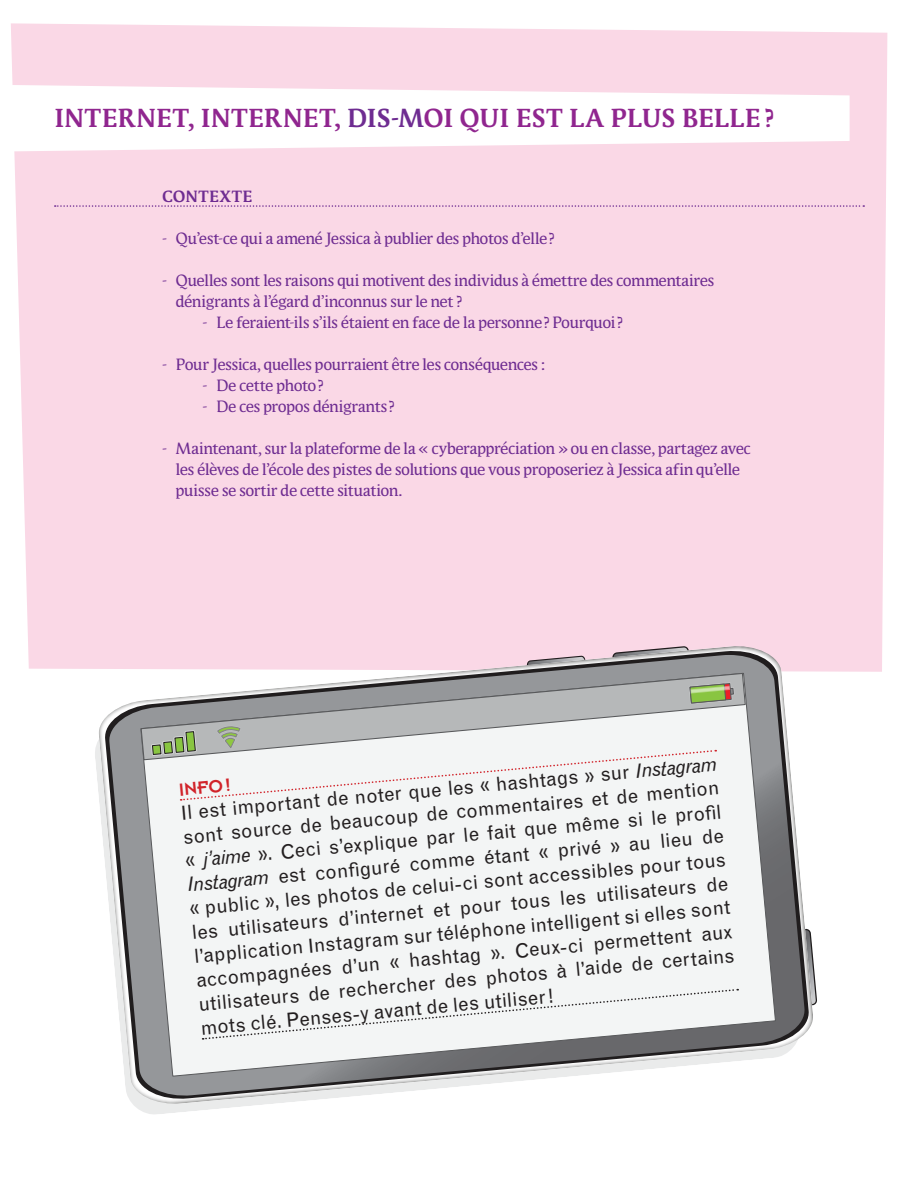
<style>
.page{position:relative;width:918px;height:1188px;background:#fff}
.page>*{position:absolute;margin:0;border:0;box-sizing:border-box;transform-origin:0 0}
.t1{font:700 24px "Parable";letter-spacing:-.015em;color:#90268f}
.t2{font:19.5px/24px "Grotesque";color:#231f20;text-align:justify}
.t3{font:19.5px "Insignia A";color:#d1232a}
.t4{font:15px/21px "Parable";letter-spacing:-.04em;color:#6e2c91}
.t5{font:700 15px "Parable";letter-spacing:.005em;color:#6e2c91}
.s1{color:#6e2c91}
.s2{font-style:italic}
</style>
<div class="page">
<div style="left:11px;top:23px;width:876px;height:649px;background:#fad8e6"></div>
<svg style="left:11px;top:85px;width:839px;height:66px"></svg>
<svg style="left:55px;top:205px;width:809px;height:2px;background:#d4a9ce"></svg>
<svg style="left:815px;top:979px;width:2px;height:26px"></svg>
<svg style="left:97px;top:644px;width:718px;height:462px"></svg>
<svg style="left:104px;top:649px;width:706px;height:452px"></svg>
<svg style="left:108px;top:655px;width:698px;height:443px"></svg>
<svg style="left:140px;top:672px;width:636px;height:405px"></svg>
<svg style="left:140px;top:672px;width:606px;height:89px"></svg>
<svg style="left:687px;top:681px;width:49px;height:25px"></svg>
<svg style="left:149px;top:725px;width:567px;height:76px"></svg>
<svg style="left:203px;top:988px;width:535px;height:52px"></svg>
<p class="t1" style="left:54px;top:102px;width:722px">INTERNET, INTERNET, <span class="s1">DIS-M</span>OI QUI EST LA PLUS BELLE?</p>
<p class="t5" style="left:162px;top:187px;width:92px">CONTEXTE</p>
<p class="t4" style="left:162px;top:228px;width:394px">- Qu’est-ce qui a amené Jessica à publier des photos d’elle?</p>
<p class="t4" style="left:175px;top:270px;width:541px;text-indent:-13px">- Quelles sont les raisons qui motivent des individus à émettre des commentaires dénigrants à l’égard d’inconnus sur le net ?</p>
<p class="t4" style="left:202px;top:312px;width:422px">- Le feraient-ils s’ils étaient en face de la personne? Pourquoi?</p>
<p class="t4" style="left:162px;top:354px;width:385px">- Pour Jessica, quelles pourraient être les conséquences :</p>
<p class="t4" style="left:202px;top:375px;width:123px">- De cette photo?</p>
<p class="t4" style="left:202px;top:396px;width:193px">- De ces propos dénigrants?</p>
<p class="t4" style="left:176px;top:438px;width:577px;text-indent:-14px">- Maintenant, sur la plateforme de la « cyberappréciation » ou en classe, partagez avec les élèves de l’école des pistes de solutions que vous proposeriez à Jessica afin qu’elle puisse se sortir de cette situation.</p>
<p class="t2" style="left:180px;top:800px;width:541px;rotate:-5deg">Il est important de noter que les « hashtags » sur <span class="s2">Instagram </span>sont source de beaucoup de commentaires et de mention « <span class="s2">j’aime</span> ». Ceci s’explique par le fait que même si le profi l <span class="s2">Instagram</span> est confi guré comme étant « privé » au lieu de « public », les photos de celui-ci sont accessibles pour tous les utilisateurs d’internet et pour tous les utilisateurs de l’application Instagram sur téléphone intelligent si elles sont accompagnées d’un « hashtag ». Ceux-ci permettent aux utilisateurs de rechercher des photos à l’aide de certains mots clé. Penses-y avant de les utiliser!</p>
<p class="t3" style="left:178px;top:780px;width:54px;rotate:-5deg">Info!</p>
</div>
